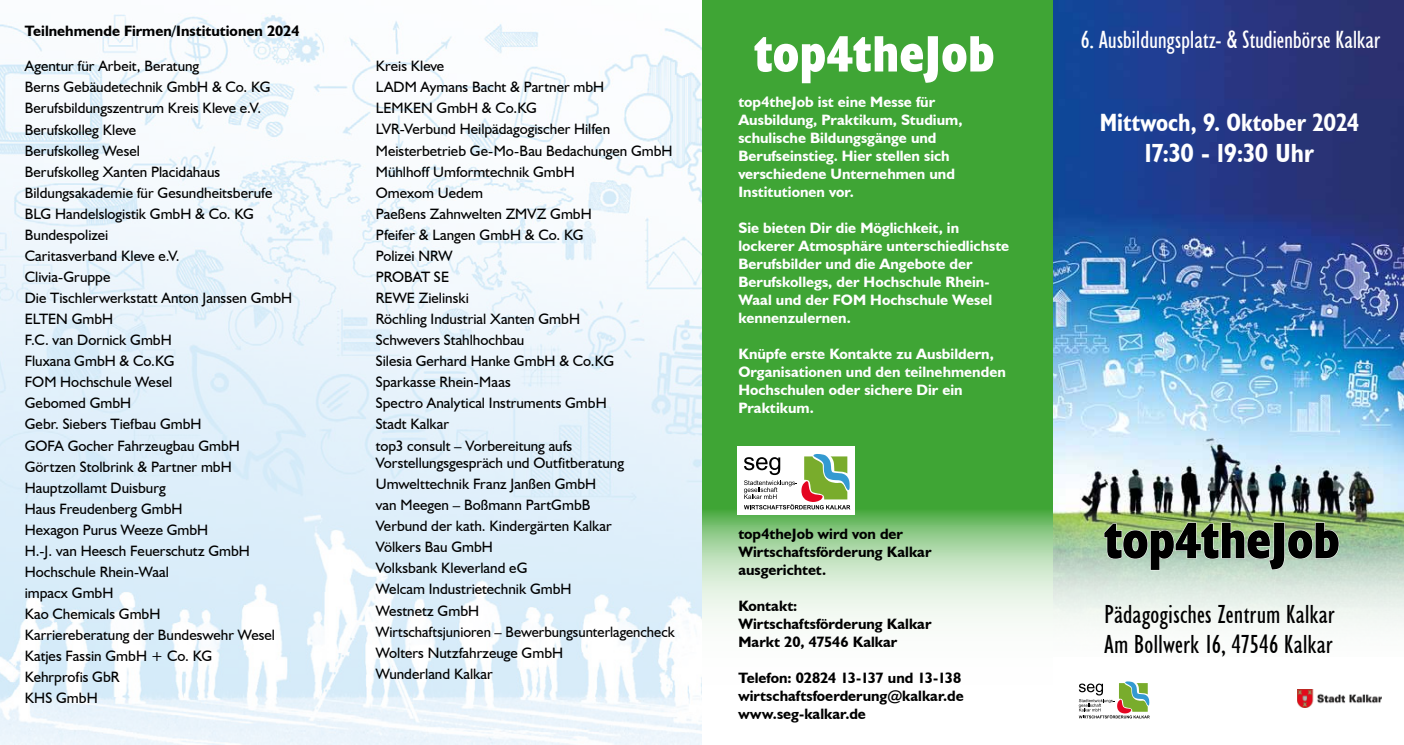
<style>
.page{position:relative;width:1404px;height:745px;background:#fff}
.page>*{position:absolute;margin:0;border:0;box-sizing:border-box;transform-origin:0 0}
.t1{font:700 condensed 51.62px "Humanist 521 BT Xtra";letter-spacing:-.005em;color:#000}
.t2{font:700 condensed 51.62px "Humanist 521 BT Xtra";letter-spacing:.005em;color:#fff}
.t3{font:condensed 26.25px/30px "Humanist 521 BT";color:#000}
.t4{font:700 condensed 26.25px "Humanist 521 BT";letter-spacing:.005em;color:#fff}
.t5{font:condensed 25px "Humanist 521 BT";letter-spacing:-.01em;color:#fff}
.t6{font:700 condensed 25px "Humanist 521 BT";letter-spacing:-.005em;color:#fff}
.t7{font:15px/21px "Humanist 521 BT";color:#000}
.t8{font:700 15px/18px "Humanist 521 BT";color:#fff}
.t9{font:700 15px/18px "Humanist 521 BT";color:#000}
</style>
<div class="page">
<img style="left:1052px;top:0;width:351px;height:509px">
<svg style="left:1052px;top:509px;width:351px;height:210px"></svg>
<svg style="left:1078px;top:680px;width:71px;height:38px"></svg>
<img style="left:1296px;top:689px;width:85px;height:17px">
<svg style="left:1103px;top:521px;width:236px;height:49px;background:#b0cea8"></svg>
<div style="left:702px;top:0;width:350px;height:744px;background:#3fa535"></div>
<div style="left:737px;top:446px;width:118px;height:68px;background:#fff"></div>
<svg style="left:744px;top:454px;width:106px;height:55px"></svg>
<svg style="left:702px;top:509px;width:350px;height:235px;background:#deefdd"></svg>
<img style="left:0;top:14px;width:702px;height:730px">
<p class="t9" style="left:25px;top:22px;width:276px">Teilnehmende Firmen/Institutionen 2024</p>
<p class="t7" style="left:25px;top:55px;width:269px">Agentur für Arbeit, Beratung<br>Berns Gebäudetechnik GmbH &amp; Co. KG<br>Berufsbildungszentrum Kreis Kleve e.V.<br>Berufskolleg Kleve<br>Berufskolleg Wesel<br>Berufskolleg Xanten Placidahaus<br>Bildungsakademie für Gesundheitsberufe<br>BLG Handelslogistik GmbH &amp; Co. KG<br>Bundespolizei<br>Caritasverband Kleve e.V.<br>Clivia-Gruppe<br>Die Tischlerwerkstatt Anton Janssen GmbH<br>ELTEN GmbH<br>F.C. van Dornick GmbH<br>Fluxana GmbH &amp; Co.KG<br>FOM Hochschule Wesel<br>Gebomed GmbH<br>Gebr. Siebers Tiefbau GmbH<br>GOFA Gocher Fahrzeugbau GmbH<br>Görtzen Stolbrink &amp; Partner mbH<br>Hauptzollamt Duisburg<br>Haus Freudenberg GmbH<br>Hexagon Purus Weeze GmbH<br>H.-J. van Heesch Feuerschutz GmbH<br>Hochschule Rhein-Waal<br>impacx GmbH<br>Kao Chemicals GmbH<br>Karriereberatung der Bundeswehr Wesel<br>Katjes Fassin GmbH + Co. KG<br>Kehrprofis GbR<br>KHS GmbH</p>
<p class="t7" style="left:376px;top:55px;width:298px">Kreis Kleve<br>LADM Aymans Bacht &amp; Partner mbH<br>LEMKEN GmbH &amp; Co.KG<br>LVR-Verbund Heilpädagogischer Hilfen<br>Meisterbetrieb Ge-Mo-Bau Bedachungen GmbH<br>Mühlhoff Umformtechnik GmbH<br>Omexom Uedem<br>Paeßens Zahnwelten ZMVZ GmbH<br>Pfeifer &amp; Langen GmbH &amp; Co. KG<br>Polizei NRW<br>PROBAT SE<br>REWE Zielinski<br>Röchling Industrial Xanten GmbH<br>Schwevers Stahlhochbau<br>Silesia Gerhard Hanke GmbH &amp; Co.KG<br>Sparkasse Rhein-Maas<br>Spectro Analytical Instruments GmbH<br>Stadt Kalkar<br>top3 consult – Vorbereitung aufs</p>
<p class="t7" style="left:376px;top:452px;width:300px">Vorstellungsgespräch und Outfitberatung<br>Umwelttechnik Franz Janßen GmbH<br>van Meegen – Boßmann PartGmbB<br>Verbund der kath. Kindergärten Kalkar<br>Völkers Bau GmbH<br>Volksbank Kleverland eG<br>Welcam Industrietechnik GmbH<br>Westnetz GmbH<br>Wirtschaftsjunioren – Bewerbungsunterlagencheck<br>Wolters Nutzfahrzeuge GmbH<br>Wunderland Kalkar</p>
<h1 class="t2" style="left:754px;top:22px;width:242px">top4theJob</h1>
<p class="t8" style="left:738px;top:92px;width:225px">top4theJob ist eine Messe für<br>Ausbildung, Praktikum, Studium, schulische Bildungsgänge und<br>Berufseinstieg. Hier stellen sich verschiedene Unternehmen und<br>Institutionen vor.</p>
<p class="t8" style="left:738px;top:218px;width:272px">Sie bieten Dir die Möglichkeit, in lockerer Atmosphäre unterschiedlichste Berufsbilder und die Angebote der Berufskollegs, der Hochschule Rhein-Waal und der FOM Hochschule Wesel kennenzulernen.</p>
<p class="t8" style="left:738px;top:344px;width:269px">Knüpfe erste Kontakte zu Ausbildern,<br>Organisationen und den teilnehmenden<br>Hochschulen oder sichere Dir ein<br>Praktikum.</p>
<p class="t9" style="left:738px;top:524px;width:195px">top4theJob wird von der<br>Wirtschaftsförderung Kalkar ausgerichtet.</p>
<p class="t9" style="left:738px;top:596px;width:195px">Kontakt:<br>Wirtschaftsförderung Kalkar<br>Markt 20, 47546 Kalkar</p>
<p class="t9" style="left:738px;top:668px;width:227px">Telefon: 02824 13-137 und 13-138 wirtschaftsfoerderung@kalkar.de www.seg-kalkar.de</p>
<h3 class="t5" style="left:1080px;top:25px;width:301px">6. Ausbildungsplatz- &amp; Studienbörse Kalkar</h3>
<h3 class="t6" style="left:1099px;top:107px;width:260px">Mittwoch, 9. Oktober 2024</h3>
<h2 class="t4" style="left:1144px;top:137px;width:171px">17:30 - 19:30 Uhr</h2>
<h1 class="t1" style="left:1104px;top:508px;width:237px">top4theJob</h1>
<h2 class="t3" style="left:1104px;top:598px;width:232px">Pädagogisches Zentrum Kalkar<br>Am Bollwerk 16, 47546 Kalkar</h2>
</div>
